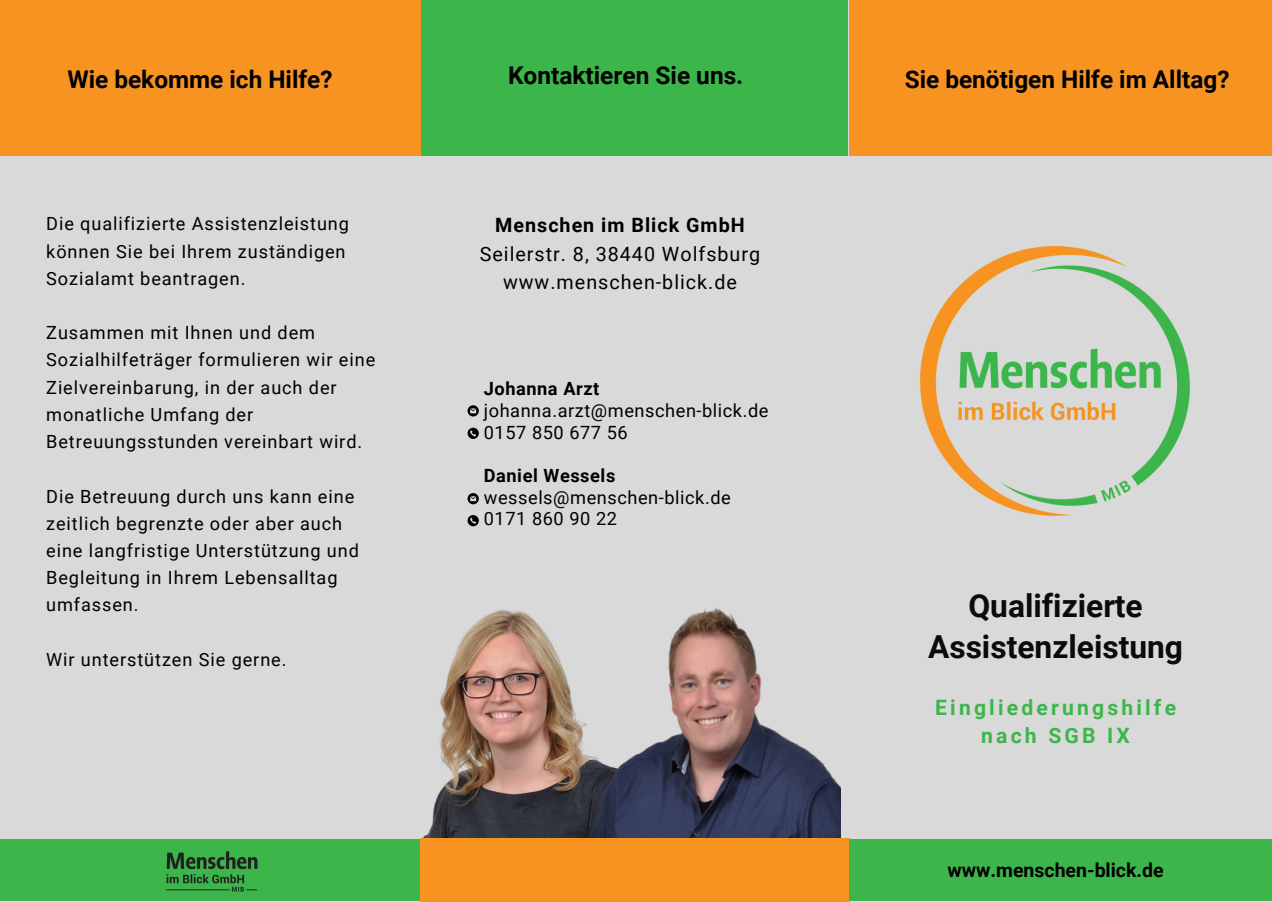
<style>
.page{position:relative;width:1272px;height:902px;background:#fff}
.page>*{position:absolute;margin:0;border:0;box-sizing:border-box;transform-origin:0 0}
.t1{font:700 31.8px/40.8px "Roboto";color:#0b0b09;text-align:center}
.t2{font:700 24.45px "Roboto";color:#000}
.t3{font:700 24.3px "Roboto";color:#000}
.t4{font:700 21.15px/27.2px "Roboto";letter-spacing:.15em;color:#3cb64b;text-align:center}
.t5{font:19.8px/28.5px "Roboto";letter-spacing:.05em;color:#000;text-align:center}
.t6{font:700 19.8px "Roboto";letter-spacing:.05em;color:#000}
.t7{font:700 19.5px "Roboto";color:#000}
.t8{font:18.15px/27.2px "Roboto";letter-spacing:.05em;color:#000}
.t9{font:18.15px/21.6px "Roboto";letter-spacing:.03em;color:#000}
.t10{font:700 18.15px "Roboto";letter-spacing:.03em;color:#000}
</style>
<div class="page">
<div style="left:0;top:0;width:1271px;height:901px;background:#d9d9d9"></div>
<img style="left:919px;top:245px;width:271px;height:271px">
<img style="left:419px;top:610px;width:170px;height:234px">
<img style="left:589px;top:607px;width:251px;height:231px">
<div style="left:413px;top:0;width:435px;height:156px;background:#3cb64b"></div>
<div style="left:0;top:0;width:420px;height:156px;background:#f79421"></div>
<div style="left:0;top:838px;width:419px;height:62px;background:#3cb64b"></div>
<div style="left:420px;top:838px;width:429px;height:63px;background:#f79421"></div>
<div style="left:848px;top:0;width:423px;height:156px;background:#f79421"></div>
<div style="left:848px;top:838px;width:423px;height:62px;background:#3cb64b"></div>
<svg style="left:467px;top:515px;width:12px;height:11px"></svg>
<svg style="left:467px;top:493px;width:12px;height:11px"></svg>
<svg style="left:467px;top:427px;width:12px;height:12px"></svg>
<svg style="left:467px;top:405px;width:12px;height:11px"></svg>
<img style="left:161px;top:851px;width:102px;height:50px">
<h3 class="t3" style="left:67px;top:65px;width:266px">Wie bekomme ich Hilfe?</h3>
<p class="t8" style="left:46px;top:210px;width:304px">Die qualifizierte Assistenzleistung können Sie bei Ihrem zuständigen<br>Sozialamt beantragen.</p>
<p class="t8" style="left:46px;top:319px;width:330px">Zusammen mit Ihnen und dem<br>Sozialhilfeträger formulieren wir eine<br>Zielvereinbarung, in der auch der monatliche Umfang der<br>Betreuungsstunden vereinbart wird.</p>
<p class="t8" style="left:46px;top:482px;width:314px">Die Betreuung durch uns kann eine zeitlich begrenzte oder aber auch eine langfristige Unterstützung und<br>Begleitung in Ihrem Lebensalltag umfassen.</p>
<p class="t8" style="left:46px;top:646px;width:242px">Wir unterstützen Sie gerne.</p>
<h2 class="t2" style="left:508px;top:62px;width:237px">Kontaktieren Sie uns.</h2>
<p class="t6" style="left:495px;top:214px;width:251px">Menschen im Blick GmbH</p>
<p class="t5" style="left:480px;top:240px;width:282px">Seilerstr. 8, 38440 Wolfsburg www.menschen-blick.de</p>
<p class="t10" style="left:484px;top:378px;width:117px">Johanna Arzt</p>
<p class="t9" style="left:484px;top:400px;width:286px">johanna.arzt@menschen-blick.de<br>0157 850 677 56</p>
<p class="t10" style="left:484px;top:465px;width:133px">Daniel Wessels</p>
<p class="t9" style="left:484px;top:486px;width:248px">wessels@menschen-blick.de<br>0171 860 90 22</p>
<h3 class="t3" style="left:904px;top:65px;width:326px">Sie benötigen Hilfe im Alltag?</h3>
<h1 class="t1" style="left:927px;top:585px;width:256px">Qualifizierte<br>Assistenzleistung</h1>
<p class="t4" style="left:935px;top:694px;width:242px">Eingliederungshilfe nach SGB IX</p>
<p class="t7" style="left:947px;top:858px;width:217px">www.menschen-blick.de</p>
</div>
